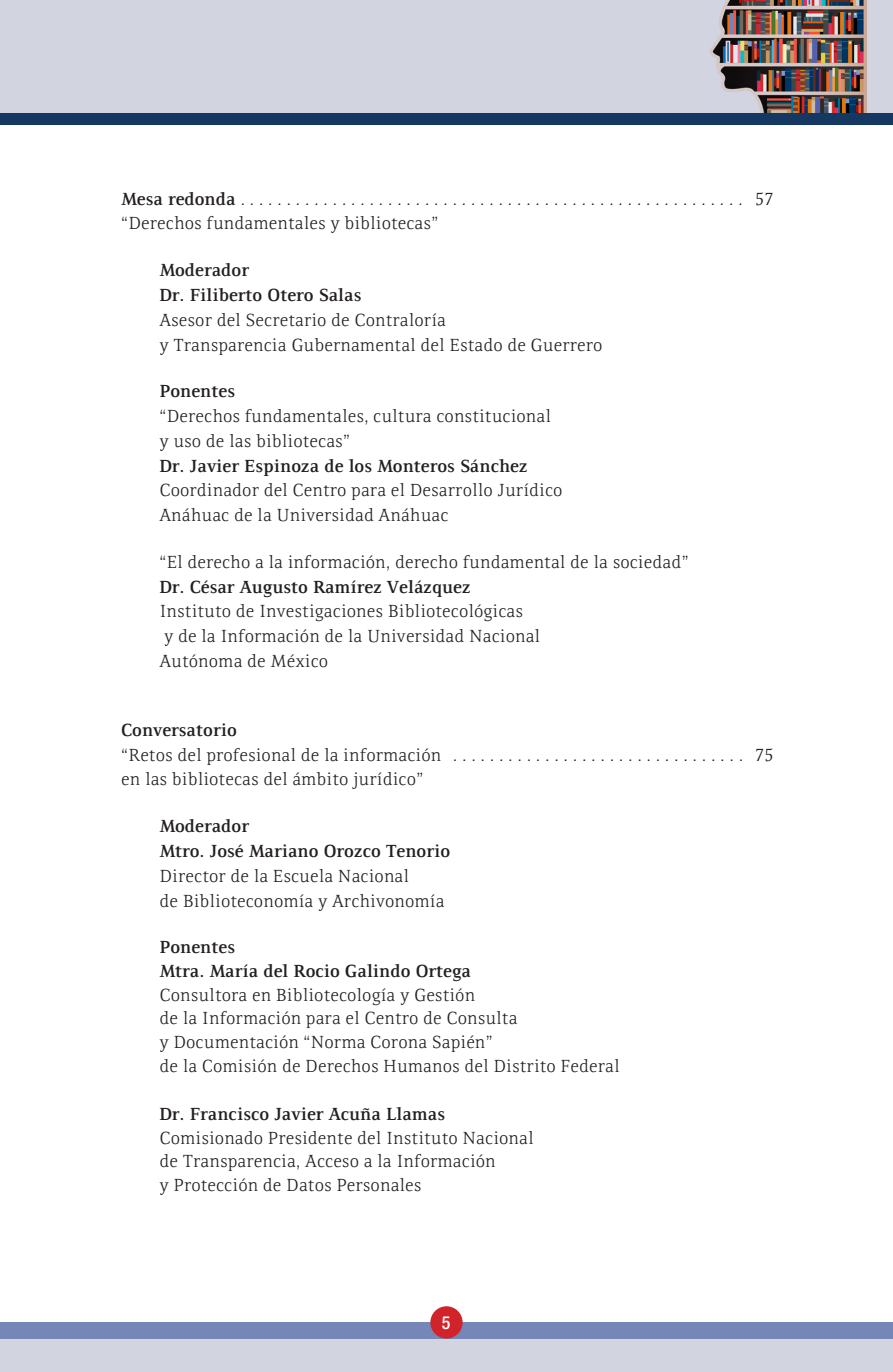
<style>
.page{position:relative;width:893px;height:1372px;background:#fff}
.page>*{position:absolute;margin:0;border:0;box-sizing:border-box;transform-origin:0 0}
.Indice_1{font:300 18px "Resavska ITC Std";color:#231f20}
.Texto{font:300 18px "Resavska ITC Std";color:#231f20}
.Indice_1-2{font:700 18px "Resavska ITC Std";color:#231f20}
.Texto-2{font:italic 300 18px "Resavska ITC Std";color:#231f20}
.Texto-3{font:700 18px "Resavska ITC Std";color:#231f20}
.t1{font:500 condensed 18px "Helvetica Neue LT Std";color:#fff}
.s1{font-weight:700;font-style:normal}
.s2{font-style:normal}
</style>
<div class="page">
<div style="left:0;top:1338px;width:893px;height:33px;background:#d2d4e0"></div>
<div style="left:0;top:1322px;width:893px;height:16px;background:#7587b7"></div>
<div style="left:430px;top:1306px;width:33px;height:32px;background:#d1232a;border-radius:50%"></div>
<div style="left:0;top:0;width:893px;height:123px;background:#d2d4e0"></div>
<img style="left:709px;top:0;width:157px;height:113px">
<div style="left:0;top:113px;width:893px;height:12px;background:#153862"></div>
<p class="Texto-2" style="left:121px;top:189px;width:654px"><span class="s1">Mesa redonda</span> . . . . . . . . . . . . . . . . . . . . . . . . . . . . . . . . . . . . . . . . . . . . . . . . . . . . . . . <span class="s2">57</span></p>
<p class="Texto" style="left:121px;top:213px;width:319px">“Derechos fundamentales y bibliotecas”</p>
<p class="Indice_1-2" style="left:159px;top:259px;width:91px">Moderador</p>
<p class="Indice_1-2" style="left:159px;top:284px;width:203px">Dr. Filiberto Otero Salas</p>
<p class="Indice_1" style="left:159px;top:309px;width:288px">Asesor del Secretario de Contraloría</p>
<p class="Indice_1" style="left:159px;top:334px;width:445px">y Transparencia Gubernamental del Estado de Guerrero</p>
<p class="Indice_1-2" style="left:159px;top:380px;width:77px">Ponentes</p>
<p class="Texto" style="left:159px;top:405px;width:393px">“Derechos fundamentales, cultura constitucional</p>
<p class="Texto" style="left:159px;top:430px;width:192px">y uso de las bibliotecas”</p>
<p class="Indice_1-2" style="left:159px;top:455px;width:370px">Dr. Javier Espinoza de los Monteros Sánchez</p>
<p class="Indice_1" style="left:159px;top:480px;width:405px">Coordinador del Centro para el Desarrollo Jurídico</p>
<p class="Indice_1" style="left:159px;top:504px;width:291px">Anáhuac de la Universidad Anáhuac</p>
<p class="Texto" style="left:159px;top:551px;width:531px">“El derecho a la información, derecho fundamental de la sociedad”</p>
<p class="Indice_1-2" style="left:159px;top:576px;width:313px">Dr. César Augusto Ramírez Velázquez</p>
<p class="Indice_1" style="left:159px;top:601px;width:365px">Instituto de Investigaciones Bibliotecológicas</p>
<p class="Indice_1" style="left:164px;top:625px;width:378px">y de la Información de la Universidad Nacional</p>
<p class="Indice_1" style="left:159px;top:650px;width:170px">Autónoma de México</p>
<p class="Texto-3" style="left:121px;top:719px;width:117px">Conversatorio</p>
<p class="Texto" style="left:121px;top:744px;width:333px">“Retos del profesional de la información .................................</p>
<p class="Texto" style="left:755px;top:744px;width:21px">75</p>
<p class="Texto" style="left:121px;top:769px;width:304px">en las bibliotecas del ámbito jurídico”</p>
<p class="Indice_1-2" style="left:159px;top:815px;width:91px">Moderador</p>
<p class="Indice_1-2" style="left:159px;top:840px;width:292px">Mtro. José Mariano Orozco Tenorio</p>
<p class="Indice_1" style="left:159px;top:865px;width:251px">Director de la Escuela Nacional</p>
<p class="Indice_1" style="left:159px;top:890px;width:287px">de Biblioteconomía y Archivonomía</p>
<p class="Indice_1-2" style="left:159px;top:936px;width:77px">Ponentes</p>
<p class="Indice_1-2" style="left:159px;top:960px;width:313px">Mtra. María del Rocio Galindo Ortega</p>
<p class="Indice_1" style="left:159px;top:984px;width:317px">Consultora en Bibliotecología y Gestión</p>
<p class="Indice_1" style="left:159px;top:1007px;width:360px">de la Información para el Centro de Consulta</p>
<p class="Indice_1" style="left:159px;top:1031px;width:335px">y Documentación “Norma Corona Sapién”</p>
<p class="Indice_1" style="left:159px;top:1055px;width:462px">de la Comisión de Derechos Humanos del Distrito Federal</p>
<p class="Indice_1-2" style="left:159px;top:1103px;width:287px">Dr. Francisco Javier Acuña Llamas</p>
<p class="Indice_1" style="left:159px;top:1127px;width:376px">Comisionado Presidente del Instituto Nacional</p>
<p class="Indice_1" style="left:159px;top:1150px;width:338px">de Transparencia, Acceso a la Información</p>
<p class="Indice_1" style="left:159px;top:1174px;width:264px">y Protección de Datos Personales</p>
<p class="t1" style="left:442px;top:1311px;width:10px">5</p>
</div>
